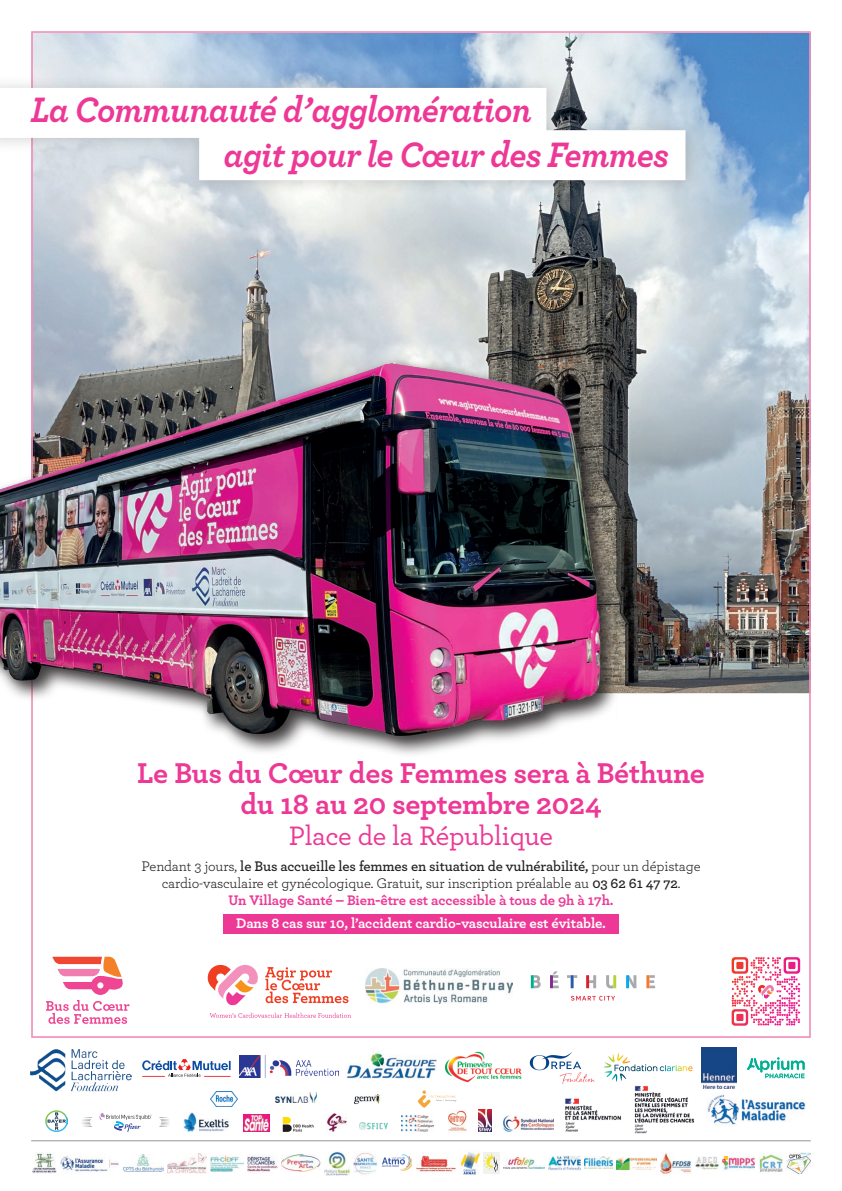
<style>
.page{position:relative;width:842px;height:1191px;background:#fff}
.page>*{position:absolute;margin:0;border:0;box-sizing:border-box;transform-origin:0 0}
.t1{font:italic 700 37px/44.4px "Archer";letter-spacing:-.02em;color:#ed3896;scale:.95 1}
.t2{font:700 30px/31px "Archer";letter-spacing:-.01em;color:#ed3896;text-align:center}
.t3{font:500 28px "Archer";letter-spacing:-.01em;color:#ed3896}
.t4{font:14.6px/17.1px "Archer";letter-spacing:-.01em;color:#231f20;text-align:center}
.t5{font:700 14.6px "Archer";letter-spacing:-.01em;color:#fff}
.s1{font-weight:600}
.s2{font-weight:700;color:#ed3896}
</style>
<div class="page">
<div style="left:223px;top:914px;width:396px;height:20px;background:#ed3896"></div>
<img style="left:34px;top:34px;width:774px;height:659px">
<img style="left:0;top:354px;width:617px;height:418px">
<div style="left:0;top:75px;width:702px;height:122px;background:#231f20;opacity:.2"></div>
<svg style="left:0;top:88px;width:685px;height:92px"></svg>
<svg style="left:210px;top:1012px;width:141px;height:5px"></svg>
<svg style="left:208px;top:965px;width:50px;height:40px"></svg>
<svg style="left:265px;top:967px;width:83px;height:36px"></svg>
<img style="left:366px;top:968px;width:146px;height:35px">
<svg style="left:646px;top:975px;width:9px;height:13px"></svg>
<svg style="left:626px;top:975px;width:10px;height:13px"></svg>
<svg style="left:606px;top:975px;width:10px;height:13px"></svg>
<svg style="left:586px;top:975px;width:10px;height:13px"></svg>
<svg style="left:567px;top:975px;width:10px;height:13px"></svg>
<svg style="left:550px;top:971px;width:9px;height:17px"></svg>
<svg style="left:531px;top:975px;width:10px;height:13px"></svg>
<svg style="left:571px;top:995px;width:44px;height:5px"></svg>
<img style="left:460px;top:1152px;width:19px;height:23px">
<img style="left:660px;top:1153px;width:31px;height:20px">
<img style="left:695px;top:1157px;width:23px;height:13px">
<img style="left:123px;top:1154px;width:41px;height:17px">
<img style="left:168px;top:1153px;width:38px;height:20px">
<img style="left:33px;top:1152px;width:23px;height:21px">
<img style="left:282px;top:1154px;width:39px;height:17px">
<img style="left:549px;top:1155px;width:31px;height:15px">
<img style="left:504px;top:1157px;width:40px;height:11px">
<img style="left:786px;top:1152px;width:25px;height:22px">
<img style="left:759px;top:1154px;width:23px;height:18px">
<img style="left:211px;top:1155px;width:33px;height:16px">
<img style="left:248px;top:1156px;width:30px;height:16px">
<img style="left:723px;top:1156px;width:32px;height:14px">
<img style="left:617px;top:1157px;width:39px;height:12px">
<img style="left:325px;top:1151px;width:24px;height:24px">
<img style="left:416px;top:1155px;width:39px;height:17px">
<img style="left:483px;top:1152px;width:16px;height:22px">
<img style="left:353px;top:1153px;width:24px;height:22px">
<img style="left:382px;top:1154px;width:30px;height:17px">
<img style="left:585px;top:1156px;width:28px;height:12px">
<img style="left:60px;top:1156px;width:59px;height:16px">
<svg style="left:731px;top:959px;width:70px;height:67px"></svg>
<svg style="left:732px;top:957px;width:68px;height:68px"></svg>
<img style="left:757px;top:984px;width:17px;height:14px">
<div style="left:91px;top:976px;width:19px;height:19px;border:6px solid #ee4692;border-radius:50%"></div>
<svg style="left:52px;top:956px;width:71px;height:33px"></svg>
<svg style="left:46px;top:1000px;width:84px;height:23px"></svg>
<img style="left:347px;top:1053px;width:89px;height:26px">
<img style="left:706px;top:1094px;width:100px;height:31px">
<svg style="left:283px;top:1117px;width:31px;height:14px"></svg>
<svg style="left:418px;top:1090px;width:38px;height:17px"></svg>
<img style="left:503px;top:1115px;width:50px;height:16px">
<img style="left:402px;top:1115px;width:32px;height:16px">
<img style="left:355px;top:1094px;width:26px;height:10px">
<img style="left:327px;top:1113px;width:19px;height:18px">
<img style="left:448px;top:1110px;width:18px;height:22px">
<img style="left:478px;top:1109px;width:14px;height:22px">
<img style="left:46px;top:1110px;width:22px;height:21px">
<img style="left:276px;top:1092px;width:41px;height:10px">
<img style="left:210px;top:1092px;width:28px;height:14px">
<svg style="left:82px;top:1117px;width:10px;height:10px"></svg>
<svg style="left:159px;top:1117px;width:11px;height:10px"></svg>
<svg style="left:100px;top:1112px;width:52px;height:19px"></svg>
<img style="left:183px;top:1112px;width:46px;height:19px">
<img style="left:634px;top:1086px;width:60px;height:48px">
<img style="left:565px;top:1098px;width:56px;height:33px">
<img style="left:243px;top:1114px;width:26px;height:17px">
<img style="left:31px;top:1049px;width:100px;height:43px">
<svg style="left:747px;top:1057px;width:58px;height:21px"></svg>
<img style="left:445px;top:1051px;width:76px;height:32px">
<img style="left:240px;top:1056px;width:98px;height:21px">
<svg style="left:142px;top:1059px;width:89px;height:18px"></svg>
<svg style="left:530px;top:1052px;width:65px;height:32px"></svg>
<img style="left:702px;top:1047px;width:34px;height:41px">
<svg style="left:604px;top:1053px;width:88px;height:29px"></svg>
<img style="left:359px;top:1122px;width:29px;height:7px">
<hr style="left:31px;top:1140px;width:780px;height:1px;background:#939598">
<h1 class="t1" style="left:224px;top:85px;width:470px;text-indent:-193px">La Communauté d’agglomération<br>agit pour le Cœur des Femmes</h1>
<h2 class="t2" style="left:137px;top:756px;width:569px">Le Bus du Cœur des Femmes sera à Béthune du 18 au 20 septembre 2024</h2>
<h3 class="t3" style="left:289px;top:816px;width:266px">Place de la République</h3>
<p class="t4" style="left:142px;top:857px;width:561px">Pendant 3 jours, <span class="s1">le Bus accueille les femmes en situation de vulnérabilité,</span> pour un dépistage cardio-vasculaire et gynécologique. Gratuit, sur inscription préalable au <span class="s1">03 62 61 47 72</span>.<br><span class="s2">Un Village Santé – Bien-être est accessible à tous de 9h à 17h.</span></p>
<p class="t5" style="left:236px;top:911px;width:371px">Dans 8 cas sur 10, l’accident cardio-vasculaire est évitable.</p>
</div>
